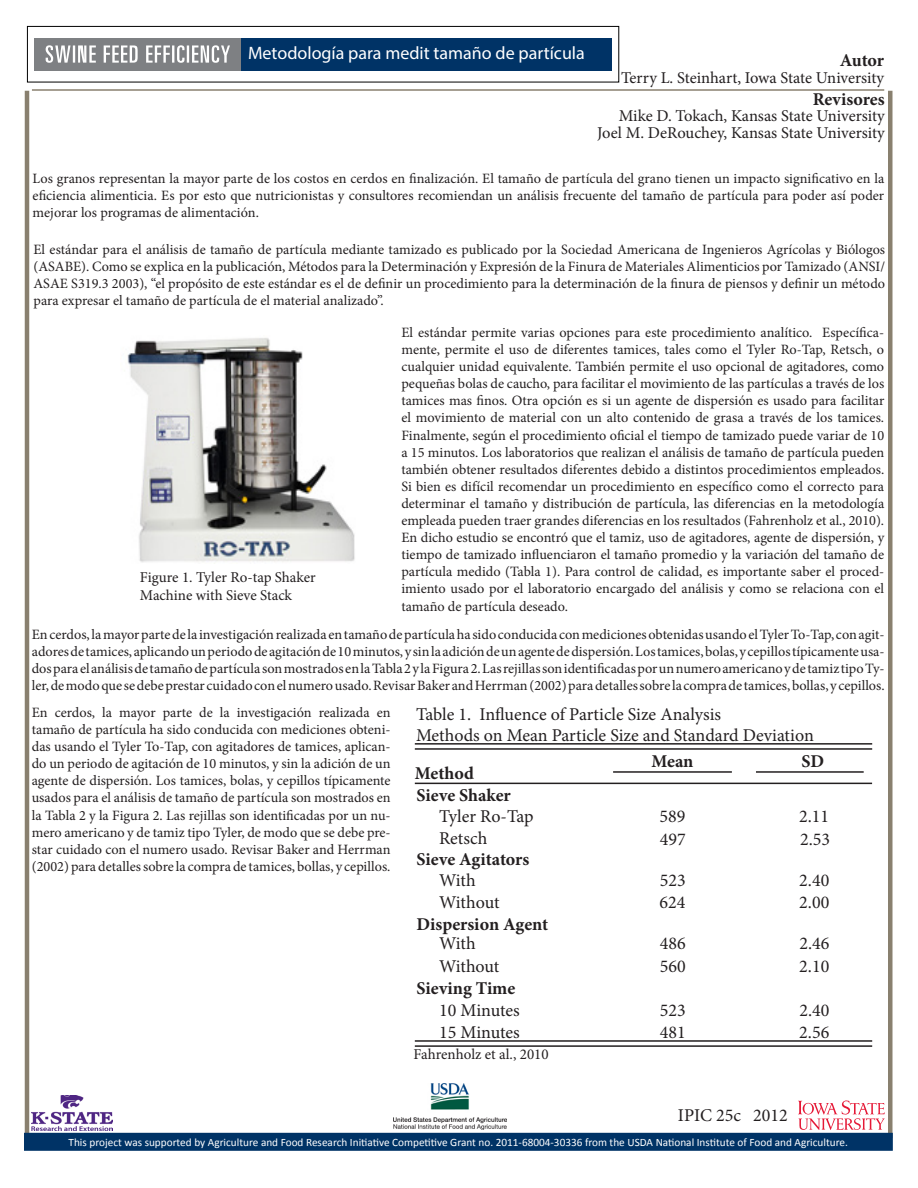
<style>
.page{position:relative;width:918px;height:1188px;background:#fff}
.page>*{position:absolute;margin:0;border:0;box-sizing:border-box;transform-origin:0 0}
.t1{font:18px "Minion Pro";color:#231f20}
.t2{font:700 18px "Minion Pro";color:#231f20}
.t3{font:18px "Myriad Pro";color:#fff}
.t4{font:16.5px "Minion Pro";letter-spacing:-.005em;color:#231f20}
.t5{font:15px/18px "Minion Pro";color:#231f20}
.t6{font:14.25px/17.1px "Minion Pro";color:#231f20;text-align:justify}
.t7{font:11.25px "Calibri";color:#fff}
</style>
<div class="page">
<hr style="left:25px;top:91px;width:4px;height:1047px;background:#89806f">
<hr style="left:888px;top:91px;width:4px;height:1047px;background:#89806f">
<div style="left:24px;top:1133px;width:869px;height:18px;background:#036;border:2px solid #036"></div>
<img style="left:32px;top:1096px;width:80px;height:34px">
<svg style="left:798px;top:1100px;width:87px;height:30px"></svg>
<img style="left:394px;top:1084px;width:112px;height:46px">
<hr style="left:32px;top:89px;width:852px;height:2px;background:#89806f">
<img style="left:127px;top:338px;width:228px;height:225px">
<hr style="left:415px;top:743px;width:457px;height:2px;background:#231f20">
<hr style="left:415px;top:748px;width:457px;height:2px;background:#231f20">
<hr style="left:756px;top:771px;width:108px;height:2px;background:#231f20">
<hr style="left:415px;top:783px;width:457px;height:1px;background:#231f20">
<hr style="left:415px;top:1040px;width:457px;height:2px;background:#231f20">
<hr style="left:415px;top:1045px;width:457px;height:2px;background:#231f20">
<hr style="left:613px;top:771px;width:119px;height:2px;background:#231f20">
<div style="left:27px;top:26px;width:592px;height:56px;border:1px solid #000"></div>
<div style="left:34px;top:38px;width:207px;height:32px;background:#7e8083"></div>
<div style="left:241px;top:38px;width:371px;height:32px;background:#036"></div>
<svg style="left:46px;top:45px;width:184px;height:18px"></svg>
<p class="t3" style="left:248px;top:42px;width:338px">Metodología para medit tamaño de partícula</p>
<p class="t2" style="left:840px;top:48px;width:46px">Autor</p>
<p class="t4" style="left:621px;top:67px;width:265px">Terry L. Steinhart, Iowa State University</p>
<p class="t2" style="left:813px;top:86px;width:74px">Revisores</p>
<p class="t4" style="left:619px;top:105px;width:267px">Mike D. Tokach, Kansas State University</p>
<p class="t4" style="left:597px;top:121px;width:289px">Joel M. DeRouchey, Kansas State University</p>
<p class="t6" style="left:33px;top:170px;width:853px">Los granos representan la mayor parte de los costos en cerdos en finalización. El tamaño de partícula del grano tienen un impacto significativo en la eficiencia alimenticia. Es por esto que nutricionistas y consultores recomiendan un análisis frecuente del tamaño de partícula para poder así poder mejorar los programas de alimentación.</p>
<p class="t6" style="left:33px;top:240px;width:853px">El estándar para el análisis de tamaño de partícula mediante tamizado es publicado por la Sociedad Americana de Ingenieros Agrícolas y Biólogos (ASABE). Como se explica en la publicación, Métodos para la Determinación y Expresión de la Finura de Materiales Alimenticios por Tamizado (ANSI/ ASAE S319.3 2003), “el propósito de este estándar es el de definir un procedimiento para la determinación de la finura de piensos y definir un método para expresar el tamaño de partícula de el material analizado”.</p>
<p class="t6" style="left:401px;top:324px;width:484px">El estándar permite varias opciones para este procedimiento analítico. Específica&shy;mente, permite el uso de diferentes tamices, tales como el Tyler Ro-Tap, Retsch, o cualquier unidad equivalente. También permite el uso opcional de agitadores, como pequeñas bolas de caucho, para facilitar el movimiento de las partículas a través de los tamices mas finos. Otra opción es si un agente de dispersión es usado para facilitar el movimiento de material con un alto contenido de grasa a través de los tamices.<br>Finalmente, según el procedimiento oficial el tiempo de tamizado puede variar de 10 a 15 minutos. Los laboratorios que realizan el análisis de tamaño de partícula pueden también obtener resultados diferentes debido a distintos procedimientos empleados.<br>Si bien es difícil recomendar un procedimiento en específico como el correcto para determinar el tamaño y distribución de partícula, las diferencias en la metodología empleada pueden traer grandes diferencias en los resultados (Fahrenholz et al., 2010).<br>En dicho estudio se encontró que el tamiz, uso de agitadores, agente de dispersión, y tiempo de tamizado influenciaron el tamaño promedio y la variación del tamaño de partícula medido (Tabla 1). Para control de calidad, es importante saber el proced&shy;imiento usado por el laboratorio encargado del análisis y como se relaciona con el tamaño de partícula deseado.</p>
<p class="t5" style="left:140px;top:568px;width:177px">Figure 1. Tyler Ro-tap Shaker<br>Machine with Sieve Stack</p>
<p class="t6" style="left:32px;top:626px;width:854px">En cerdos, la mayor parte de la investigación realizada en tamaño de partícula ha sido conducida con mediciones obtenidas usando el Tyler To-Tap, con agit&shy;adores de tamices, aplicando un periodo de agitación de 10 minutos, y sin la adición de un agente de dispersión. Los tamices, bolas, y cepillos típicamente usa&shy;dos para el análisis de tamaño de partícula son mostrados en la Tabla 2 y la Figura 2. Las rejillas son identificadas por un numero americano y de tamiz tipo Ty&shy;ler, de modo que se debe prestar cuidado con el numero usado. Revisar Baker and Herrman (2002) para detalles sobre la compra de tamices, bollas, y cepillos.</p>
<p class="t1" style="left:416px;top:702px;width:307px">Table 1. Influence of Particle Size Analysis</p>
<p class="t1" style="left:416px;top:724px;width:399px">Methods on Mean Particle Size and Standard Deviation</p>
<p class="t2" style="left:415px;top:761px;width:61px">Method</p>
<p class="t6" style="left:32px;top:704px;width:360px">En cerdos, la mayor parte de la investigación realizada en tamaño de partícula ha sido conducida con mediciones obteni&shy;das usando el Tyler To-Tap, con agitadores de tamices, aplican&shy;do un periodo de agitación de 10 minutos, y sin la adición de un agente de dispersión. Los tamices, bolas, y cepillos típicamente usados para el análisis de tamaño de partícula son mostrados en la Tabla 2 y la Figura 2. Las rejillas son identificadas por un nu&shy;mero americano y de tamiz tipo Tyler, de modo que se debe pre&shy;star cuidado con el numero usado. Revisar Baker and Herrman (2002) para detalles sobre la compra de tamices, bollas, y cepillos.</p>
<p class="t2" style="left:651px;top:749px;width:44px">Mean</p>
<p class="t2" style="left:802px;top:748px;width:24px">SD</p>
<p class="t2" style="left:417px;top:783px;width:96px">Sieve Shaker</p>
<p class="t1" style="left:439px;top:804px;width:96px">Tyler Ro-Tap</p>
<p class="t2" style="left:417px;top:847px;width:114px">Sieve Agitators</p>
<p class="t1" style="left:659px;top:804px;width:27px">589</p>
<p class="t1" style="left:660px;top:827px;width:27px">497</p>
<p class="t1" style="left:660px;top:868px;width:27px">523</p>
<p class="t1" style="left:659px;top:890px;width:27px">624</p>
<p class="t1" style="left:660px;top:932px;width:27px">486</p>
<p class="t1" style="left:799px;top:804px;width:32px">2.11</p>
<p class="t1" style="left:800px;top:827px;width:32px">2.53</p>
<p class="t1" style="left:799px;top:868px;width:32px">2.40</p>
<p class="t1" style="left:799px;top:890px;width:32px">2.00</p>
<p class="t1" style="left:799px;top:932px;width:32px">2.46</p>
<p class="t1" style="left:439px;top:826px;width:50px">Retsch</p>
<p class="t1" style="left:439px;top:868px;width:38px">With</p>
<p class="t1" style="left:439px;top:890px;width:62px">Without</p>
<p class="t1" style="left:439px;top:932px;width:38px">With</p>
<p class="t1" style="left:439px;top:954px;width:62px">Without</p>
<p class="t1" style="left:660px;top:954px;width:27px">560</p>
<p class="t1" style="left:799px;top:954px;width:32px">2.10</p>
<p class="t1" style="left:439px;top:998px;width:82px">10 Minutes</p>
<p class="t1" style="left:439px;top:1020px;width:82px">15 Minutes</p>
<p class="t2" style="left:417px;top:911px;width:133px">Dispersion Agent</p>
<p class="t2" style="left:417px;top:975px;width:100px">Sieving Time</p>
<p class="t1" style="left:660px;top:998px;width:27px">523</p>
<p class="t1" style="left:799px;top:998px;width:32px">2.40</p>
<p class="t1" style="left:660px;top:1020px;width:27px">481</p>
<p class="t1" style="left:799px;top:1020px;width:32px">2.56</p>
<p class="t5" style="left:414px;top:1045px;width:137px">Fahrenholz et al., 2010</p>
<p class="t1" style="left:678px;top:1104px;width:111px">IPIC 25c 2012</p>
<p class="t7" style="left:69px;top:1135px;width:781px">This project was supported by Agriculture and Food Research Initiative Competitive Grant no. 2011-68004-30336 from the USDA National Institute of Food and Agriculture.</p>
</div>
